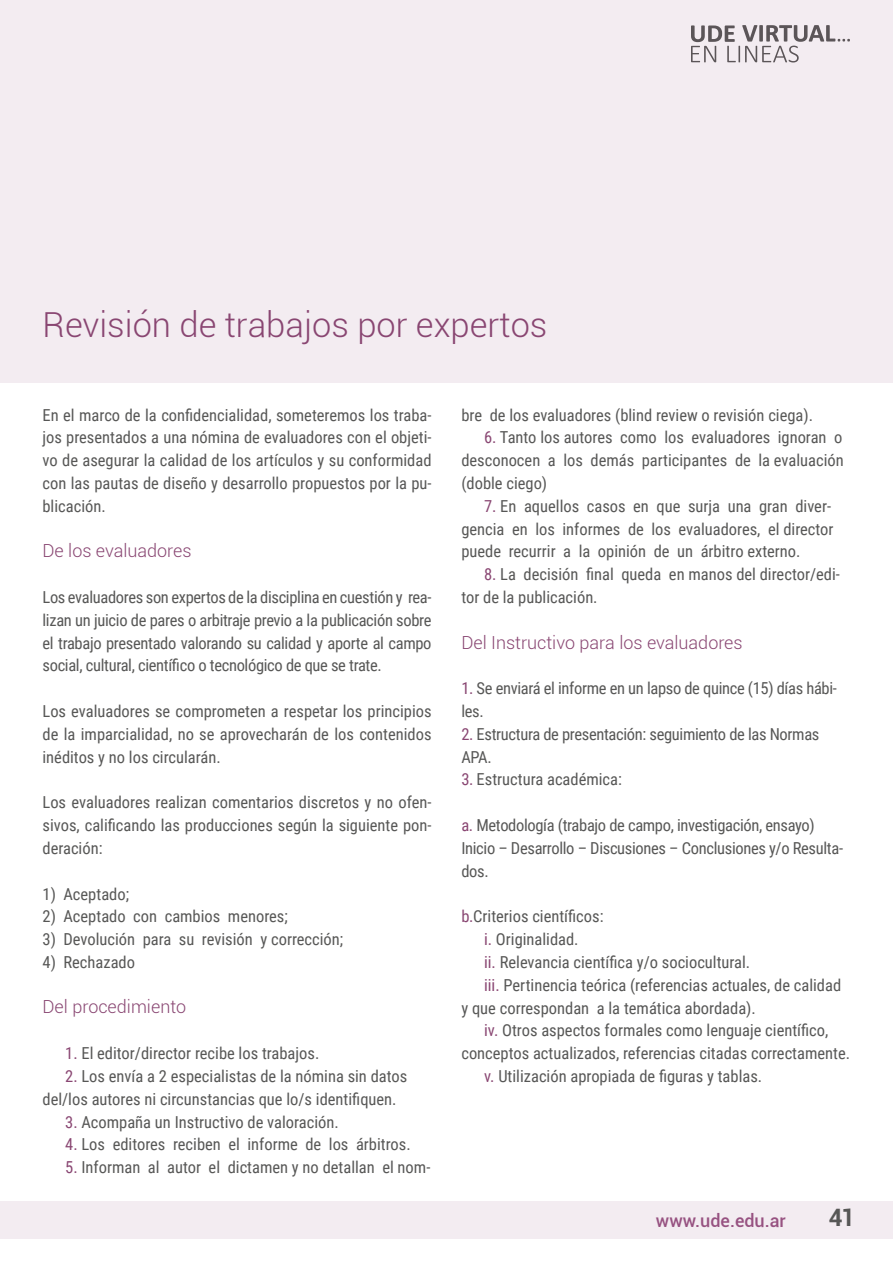
<style>
.page{position:relative;width:893px;height:1263px;background:#fff}
.page>*{position:absolute;margin:0;border:0;box-sizing:border-box;transform-origin:0 0}
.t1{font:300 34.5px "Roboto";color:#894672}
.t2{font:700 24px "Roboto";color:#575756}
.t3{font:300 18px "Roboto";color:#894672}
.t4{font:500 18px "Roboto";color:#975281}
.t5{font:16.5px/22.8px "Roboto Condensed";color:#575756;text-align:justify}
.t6{font:16.5px/22.8px "Roboto Condensed";letter-spacing:-.02em;color:#575756}
.s1{color:#894672}
</style>
<div class="page">
<div style="left:0;top:1201px;width:893px;height:38px;background:#f3ecf1"></div>
<div style="left:0;top:0;width:893px;height:383px;background:#f3ecf1"></div>
<h1 class="t1" style="left:43px;top:301px;width:506px">Revisión de trabajos por expertos</h1>
<p class="t5" style="left:43px;top:403px;width:391px">En el marco de la confidencialidad, someteremos los traba&shy;jos presentados a una nómina de evaluadores con el objeti&shy;vo de asegurar la calidad de los artículos y su conformidad con las pautas de diseño y desarrollo propuestos por la pu&shy;blicación.</p>
<p class="t3" style="left:43px;top:539px;width:151px">De los evaluadores</p>
<p class="t5" style="left:43px;top:585px;width:391px">Los evaluadores son expertos de la disciplina en cuestión y rea&shy;lizan un juicio de pares o arbitraje previo a la publicación sobre el trabajo presentado valorando su calidad y aporte al campo social, cultural, científico o tecnológico de que se trate.</p>
<p class="t5" style="left:43px;top:699px;width:391px">Los evaluadores se comprometen a respetar los principios de la imparcialidad, no se aprovecharán de los contenidos inéditos y no los circularán.</p>
<p class="t5" style="left:43px;top:790px;width:391px">Los evaluadores realizan comentarios discretos y no ofen&shy;sivos, calificando las producciones según la siguiente pon&shy;deración:</p>
<p class="t5" style="left:43px;top:882px;width:88px">1) Aceptado;</p>
<p class="t5" style="left:43px;top:904px;width:247px">2) Aceptado con cambios menores;</p>
<p class="t5" style="left:43px;top:927px;width:302px">3) Devolución para su revisión y corrección;</p>
<p class="t5" style="left:43px;top:950px;width:94px">4) Rechazado</p>
<p class="t3" style="left:43px;top:995px;width:145px">Del procedimiento</p>
<p class="t5" style="left:65px;top:1041px;width:256px"><span class="s1">1.</span> El editor/director recibe los trabajos.</p>
<p class="t5" style="left:43px;top:1064px;width:366px;text-indent:23px"><span class="s1">2.</span> Los envía a 2 especialistas de la nómina sin datos del/los autores ni circunstancias que lo/s identifiquen.</p>
<p class="t5" style="left:65px;top:1110px;width:275px"><span class="s1">3.</span> Acompaña un Instructivo de valoración.</p>
<p class="t5" style="left:65px;top:1132px;width:347px"><span class="s1">4.</span> Los editores reciben el informe de los árbitros.</p>
<p class="t5" style="left:65px;top:1155px;width:367px"><span class="s1">5.</span> Informan al autor el dictamen y no detallan el nom-</p>
<p class="t5" style="left:461px;top:403px;width:353px">bre de los evaluadores (blind review o revisión ciega).</p>
<p class="t5" style="left:461px;top:426px;width:384px;text-indent:23px"><span class="s1">6.</span> Tanto los autores como los evaluadores ignoran o desconocen a los demás participantes de la evaluación (doble ciego)</p>
<p class="t5" style="left:461px;top:494px;width:374px;text-align:left;text-indent:23px"><span class="s1">7.</span> En aquellos casos en que surja una gran diver&shy;gencia en los informes de los evaluadores, el director puede recurrir a la opinión de un árbitro externo.</p>
<p class="t5" style="left:461px;top:562px;width:380px;text-indent:23px"><span class="s1">8.</span> La decisión final queda en manos del director/edi&shy;tor de la publicación.</p>
<p class="t3" style="left:461px;top:630px;width:283px">Del Instructivo para los evaluadores</p>
<p class="t6" style="left:461px;top:676px;width:377px"><span class="s1">1.</span> Se enviará el informe en un lapso de quince (15) días hábi&shy;les.</p>
<p class="t6" style="left:461px;top:722px;width:360px"><span class="s1">2.</span> Estructura de presentación: seguimiento de las Normas<br>APA.</p>
<p class="t5" style="left:461px;top:768px;width:162px"><span class="s1">3.</span> Estructura académica:</p>
<p class="t6" style="left:461px;top:813px;width:383px"><span class="s1">a.</span> Metodología (trabajo de campo, investigación, ensayo)<br>Inicio – Desarrollo – Discusiones – Conclusiones y/o Resulta&shy;dos.</p>
<p class="t5" style="left:461px;top:904px;width:144px"><span class="s1">b.</span>Criterios científicos:</p>
<p class="t5" style="left:484px;top:927px;width:96px"><span class="s1">i.</span> Originalidad.</p>
<p class="t5" style="left:484px;top:950px;width:268px"><span class="s1">ii.</span> Relevancia científica y/o sociocultural.</p>
<p class="t5" style="left:484px;top:973px;width:359px"><span class="s1">iii.</span> Pertinencia teórica (referencias actuales, de calidad</p>
<p class="t5" style="left:461px;top:996px;width:296px">y que correspondan a la temática abordada).</p>
<p class="t5" style="left:484px;top:1018px;width:346px"><span class="s1">iv.</span> Otros aspectos formales como lenguaje científico,</p>
<p class="t5" style="left:461px;top:1041px;width:390px">conceptos actualizados, referencias citadas correctamente.</p>
<p class="t5" style="left:484px;top:1064px;width:280px"><span class="s1">v.</span> Utilización apropiada de figuras y tablas.</p>
<p class="t4" style="left:656px;top:1207px;width:132px">www.ude.edu.ar</p>
<h2 class="t2" style="left:829px;top:1201px;width:28px">41</h2>
</div>
